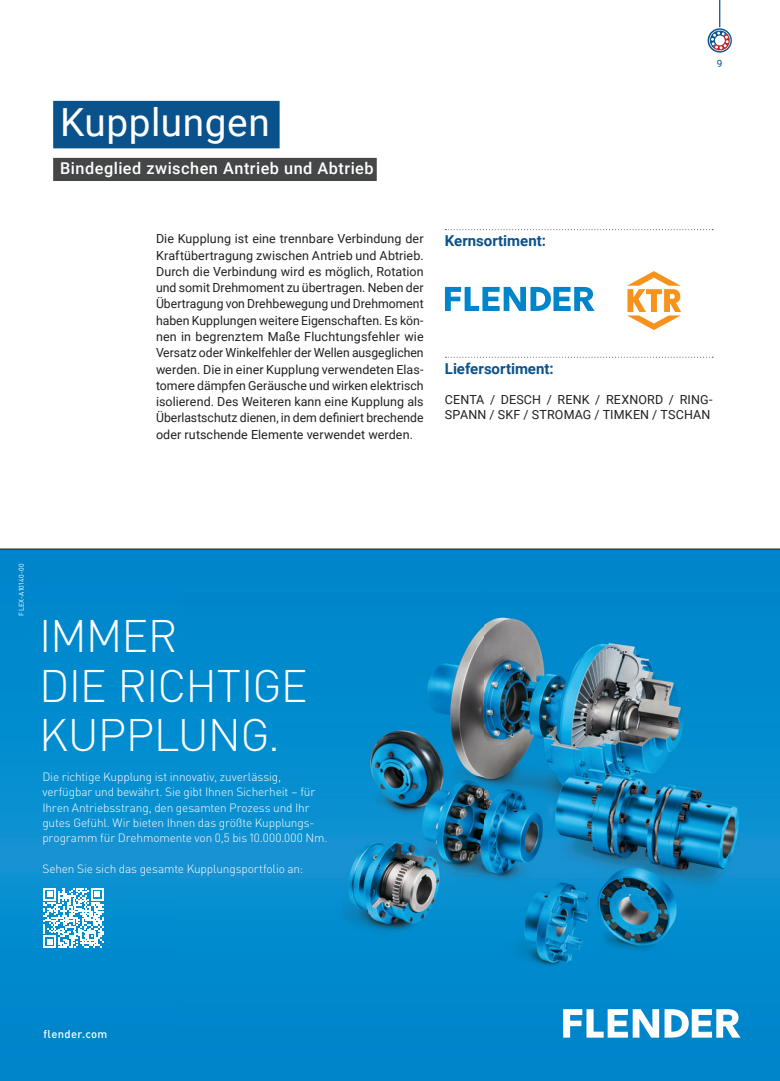
<style>
.page{position:relative;width:780px;height:1081px;background:#fff}
.page>*{position:absolute;margin:0;border:0;box-sizing:border-box;transform-origin:0 0}
.t1{font:300 45px/49.5px "DIN Pro";letter-spacing:-.02em;color:#fff}
.Headline{font:38.75px "Roboto";letter-spacing:.015em;color:#fff}
.SUB{font:500 16.25px "Roboto";letter-spacing:.03em;color:#fff}
.Copy_SUB{font:700 15px "Roboto";color:#0a528c}
.Copy{font:12.5px/16.2px "Roboto";letter-spacing:.01em;color:#231f20;text-align:justify}
.t2{font:300 11.88px/15.4px "DIN Pro";letter-spacing:-.015em;color:#fff}
.t3{font:500 11.25px "DIN Pro";letter-spacing:.03em;color:#fff}
.t4{font:10px "Roboto";color:#0a528c}
.t5{font:6.88px "DIN Pro";letter-spacing:.04em;color:#fff}
</style>
<div class="page">
<svg style="left:0;top:550px;width:178px;height:531px;background:#038ace"></svg>
<img style="left:178px;top:550px;width:602px;height:531px">
<svg style="left:563px;top:1009px;width:177px;height:28px"></svg>
<svg style="left:43px;top:888px;width:61px;height:60px"></svg>
<div style="left:53px;top:101px;width:226px;height:47px;background:#0a528c"></div>
<div style="left:53px;top:158px;width:324px;height:23px;background:#454647"></div>
<svg style="left:445px;top:229px;width:268px;height:1px"></svg>
<svg style="left:445px;top:357px;width:268px;height:1px"></svg>
<svg style="left:627px;top:271px;width:54px;height:59px"></svg>
<svg style="left:445px;top:287px;width:149px;height:24px"></svg>
<svg style="left:707px;top:0;width:24px;height:53px"></svg>
<hr style="left:0;top:549px;width:780px;height:1px;background:#231f20">
<p class="Headline" style="left:60px;top:95px;width:211px">Kupplungen</p>
<p class="SUB" style="left:60px;top:157px;width:315px">Bindeglied zwischen Antrieb und Abtrieb</p>
<p class="t4" style="left:716px;top:56px;width:7px">9</p>
<p class="Copy" style="left:156px;top:230px;width:269px">Die Kupplung ist eine trennbare Verbindung der Kraftübertragung zwischen Antrieb und Abtrieb.<br>Durch die Verbindung wird es möglich, Rotation und somit Drehmoment zu übertragen. Neben der Übertragung von Drehbewegung und Drehmoment haben Kupplungen weitere Eigenschaften. Es kön&shy;nen in begrenztem Maße Fluchtungsfehler wie Versatz oder Winkelfehler der Wellen ausgeglichen werden. Die in einer Kupplung verwendeten Elas&shy;tomere dämpfen Geräusche und wirken elektrisch isolierend. Des Weiteren kann eine Kupplung als Überlastschutz dienen, in dem definiert brechende oder rutschende Elemente verwendet werden.</p>
<p class="Copy_SUB" style="left:445px;top:230px;width:103px">Kernsortiment:</p>
<p class="Copy_SUB" style="left:445px;top:358px;width:110px">Liefersortiment:</p>
<p class="Copy" style="left:445px;top:391px;width:269px;line-height:15px">CENTA / DESCH / RENK / REXNORD / RING-<br>SPANN / SKF / STROMAG / TIMKEN / TSCHAN</p>
<p class="t5" style="left:16px;top:616px;width:54px;rotate:-90deg">FLEX-A10140-00</p>
<p class="t1" style="left:39px;top:608px;width:270px">IMMER<br>DIE RICHTIGE<br>KUPPLUNG.</p>
<p class="t2" style="left:42px;top:768px;width:287px">Die richtige Kupplung ist innovativ, zuverlässig, verfügbar und bewährt. Sie gibt Ihnen Sicherheit – für Ihren Antriebsstrang, den gesamten Prozess und Ihr gutes Gefühl. Wir bieten Ihnen das größte Kupplungs&shy;programm für Drehmomente von 0,5 bis 10.000.000 Nm.</p>
<p class="t2" style="left:42px;top:860px;width:262px">Sehen Sie sich das gesamte Kupplungsportfolio an:</p>
<p class="t3" style="left:43px;top:1025px;width:66px">flender.com</p>
</div>
